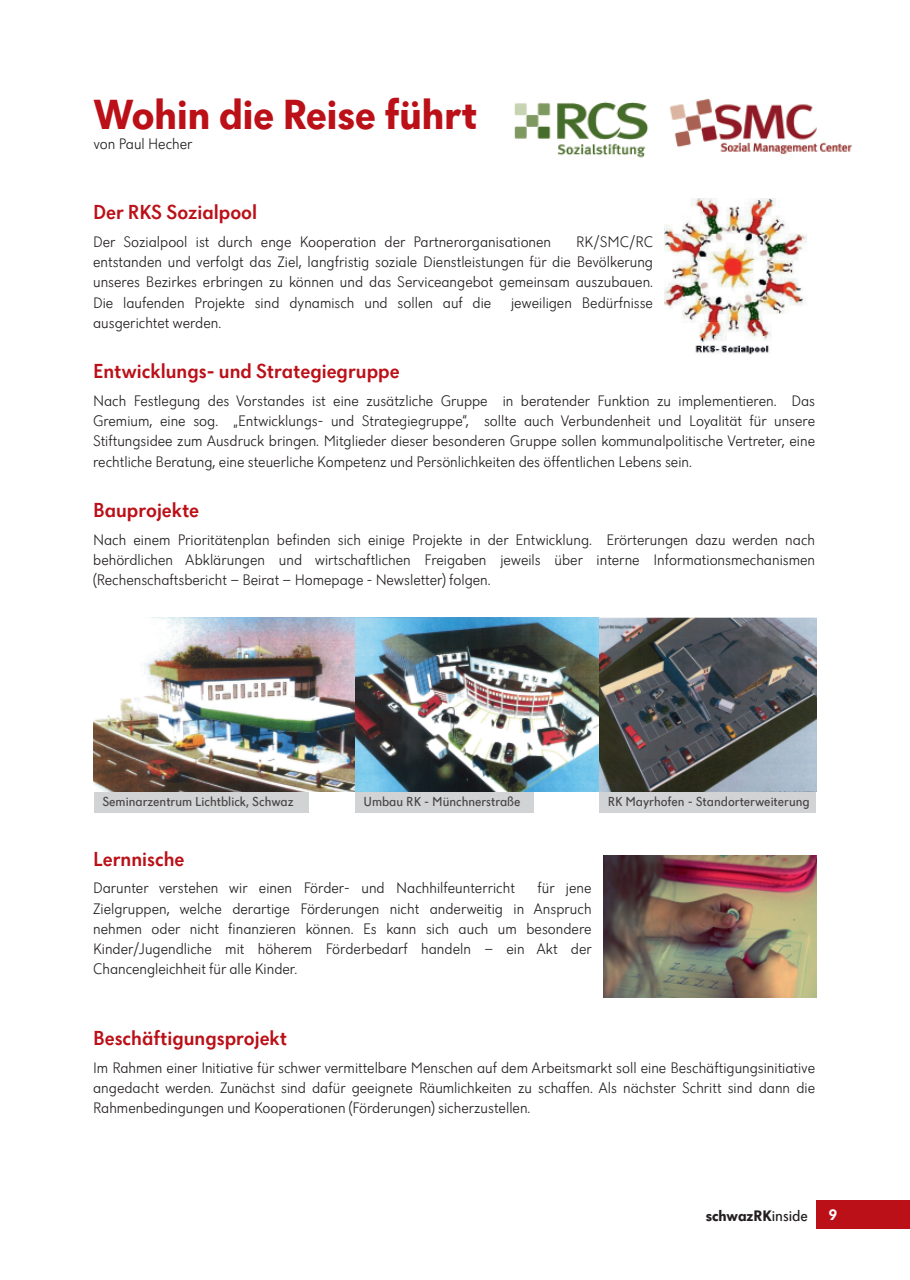
<style>
.page{position:relative;width:910px;height:1280px;background:#fff}
.page>*{position:absolute;margin:0;border:0;box-sizing:border-box;transform-origin:0 0}
.t1{font:700 43.5px "Dunant";color:#bb1018}
.t2{font:500 21px "Dunant";color:#bb1018}
.t3{font:300 15.75px/20.2px "Dunant";color:#231f20;text-align:justify}
.t4{font:700 15.75px "Dunant";color:#231f20}
.t5{font:700 15.75px "Dunant";color:#fff}
.t6{font:13.5px "Dunant";color:rgb(35 31 32/.8)}
.s1{font-weight:400}
</style>
<div class="page">
<div style="left:816px;top:1201px;width:94px;height:28px;background:#bb1018"></div>
<img style="left:514px;top:102px;width:135px;height:56px">
<img style="left:669px;top:98px;width:183px;height:56px">
<img style="left:664px;top:198px;width:143px;height:157px">
<img style="left:94px;top:617px;width:261px;height:175px">
<div style="left:94px;top:792px;width:214px;height:20px;background:#d2d3d4"></div>
<img style="left:355px;top:617px;width:244px;height:175px">
<img style="left:599px;top:617px;width:217px;height:175px">
<div style="left:355px;top:792px;width:179px;height:20px;background:#d2d3d4"></div>
<div style="left:599px;top:792px;width:217px;height:20px;background:#d2d3d4"></div>
<img style="left:603px;top:856px;width:213px;height:141px">
<h1 class="t1" style="left:94px;top:96px;width:385px">Wohin die Reise führt</h1>
<p class="t3" style="left:94px;top:135px;width:101px">von Paul Hecher</p>
<h2 class="t2" style="left:93px;top:203px;width:166px">Der RKS Sozialpool</h2>
<p class="t3" style="left:93px;top:233px;width:459px">Der Sozialpool ist durch enge Kooperation der Partnerorganisationen</p>
<p class="t3" style="left:93px;top:233px;width:561px;text-indent:483px">RK/SMC/RC entstanden und verfolgt das Ziel, langfristig soziale Dienstleistungen für die Bevölkerung unseres Bezirkes erbringen zu können und das Serviceangebot gemeinsam auszubauen.<br>Die laufenden Projekte sind dynamisch und sollen auf die</p>
<p class="t3" style="left:511px;top:293px;width:143px">jeweiligen Bedürfnisse</p>
<p class="t3" style="left:93px;top:314px;width:130px">ausgerichtet werden.</p>
<h2 class="t2" style="left:93px;top:362px;width:308px">Entwicklungs- und Strategiegruppe</h2>
<p class="t3" style="left:93px;top:392px;width:723px">Nach Festlegung des Vorstandes ist eine zusätzliche Gruppe in beratender Funktion zu implementieren. Das Gremium, eine sog. „Entwicklungs- und Strategiegruppe“, sollte auch Verbundenheit und Loyalität für unsere Stiftungsidee zum Ausdruck bringen. Mitglieder dieser besonderen Gruppe sollen kommunalpolitische Vertreter, eine rechtliche Beratung, eine steuerliche Kompetenz und Persönlichkeiten des öffentlichen Lebens sein.</p>
<h2 class="t2" style="left:93px;top:501px;width:108px">Bauprojekte</h2>
<p class="t3" style="left:93px;top:530px;width:723px">Nach einem Prioritätenplan befinden sich einige Projekte in der Entwicklung. Erörterungen dazu werden nach behördlichen Abklärungen und wirtschaftlichen Freigaben jeweils über interne Informationsmechanismen (Rechenschaftsbericht – Beirat – Homepage - Newsletter) folgen.</p>
<p class="t6" style="left:102px;top:795px;width:193px">Seminarzentrum Lichtblick, Schwaz</p>
<p class="t6" style="left:364px;top:796px;width:159px">Umbau RK - Münchnerstraße</p>
<p class="t6" style="left:608px;top:796px;width:204px">RK Mayrhofen - Standorterweiterung</p>
<h2 class="t2" style="left:93px;top:850px;width:93px">Lernnische</h2>
<p class="t3" style="left:93px;top:879px;width:423px">Darunter verstehen wir einen Förder- und Nachhilfeunterricht</p>
<p class="t3" style="left:93px;top:879px;width:500px;text-indent:444px">für jene Zielgruppen, welche derartige Förderungen nicht anderweitig in Anspruch nehmen oder nicht finanzieren können. Es kann sich auch um besondere Kinder/Jugendliche mit höherem Förderbedarf handeln – ein Akt der Chancengleichheit für alle Kinder.</p>
<h2 class="t2" style="left:93px;top:1029px;width:195px">Beschäftigungsprojekt</h2>
<p class="t3" style="left:93px;top:1058px;width:723px">Im Rahmen einer Initiative für schwer vermittelbare Menschen auf dem Arbeitsmarkt soll eine Beschäftigungsinitiative angedacht werden. Zunächst sind dafür geeignete Räumlichkeiten zu schaffen. Als nächster Schritt sind dann die Rahmenbedingungen und Kooperationen (Förderungen) sicherzustellen.</p>
<p class="t4" style="left:706px;top:1209px;width:104px">schwazRK<span class="s1">inside</span></p>
<p class="t5" style="left:829px;top:1208px;width:10px">9</p>
</div>
